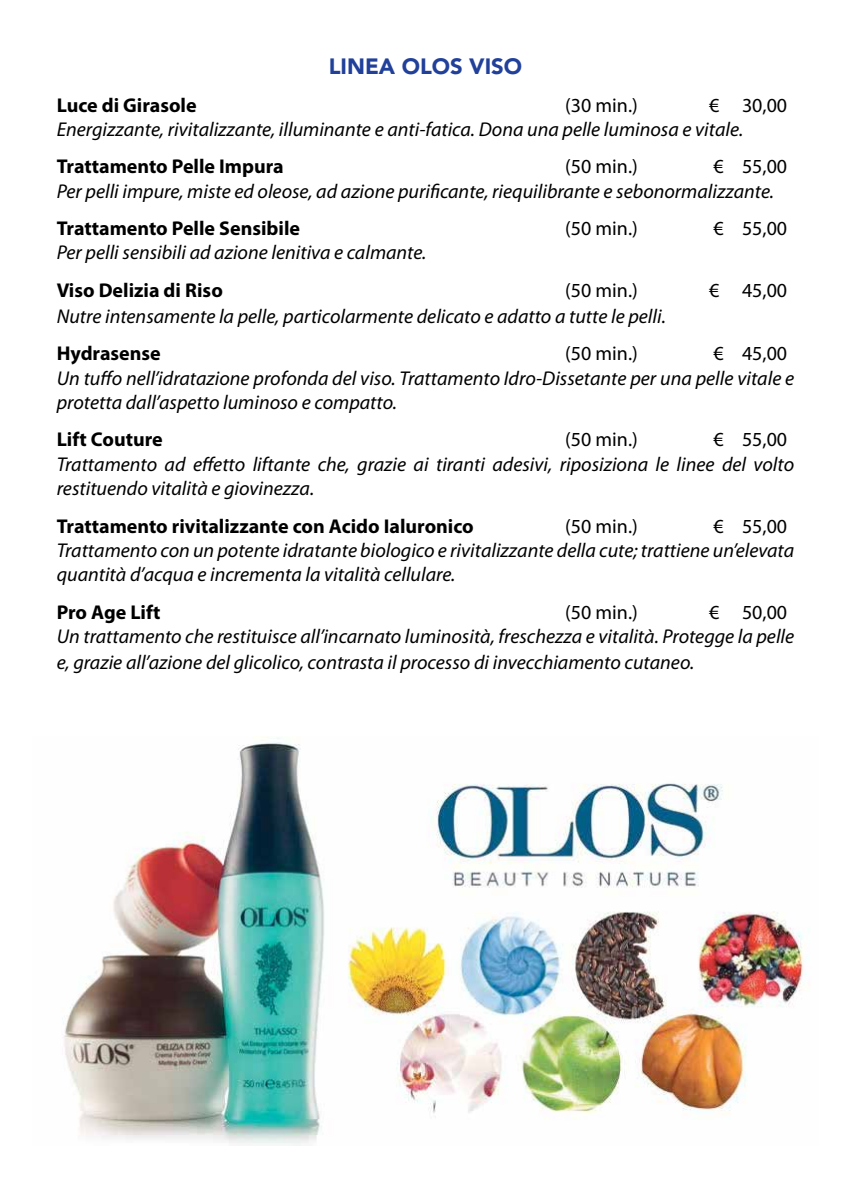
<style>
.page{position:relative;width:851px;height:1191px;background:#fff}
.page>*{position:absolute;margin:0;border:0;box-sizing:border-box;transform-origin:0 0}
.t1{font:900 22px "Avenir";color:#21409a}
.t2{font:italic 20px/24.4px "Myriad Pro";color:#000}
.t3{font:700 20px "Myriad Pro";color:#000}
.t4{font:20px "Myriad Pro";color:#000}
</style>
<div class="page">
<img style="left:62px;top:737px;width:744px;height:408px">
<p class="t1" style="left:328px;top:53px;width:195px">LINEA OLOS VISO</p>
<p class="t3" style="left:57px;top:94px;width:141px">Luce di Girasole</p>
<p class="t4" style="left:565px;top:92px;width:74px">(30 min.)</p>
<p class="t4" style="left:709px;top:92px;width:80px">€ 30,00</p>
<p class="t2" style="left:57px;top:117px;width:688px">Energizzante, rivitalizzante, illuminante e anti-fatica. Dona una pelle luminosa e vitale.</p>
<p class="t3" style="left:57px;top:155px;width:228px">Trattamento Pelle Impura</p>
<p class="t4" style="left:565px;top:154px;width:74px">(50 min.)</p>
<p class="t4" style="left:713px;top:154px;width:75px">€ 55,00</p>
<p class="t2" style="left:57px;top:179px;width:718px">Per pelli impure, miste ed oleose, ad azione purificante, riequilibrante e sebonormalizzante.</p>
<p class="t3" style="left:57px;top:217px;width:245px">Trattamento Pelle Sensibile</p>
<p class="t4" style="left:565px;top:216px;width:74px">(50 min.)</p>
<p class="t4" style="left:713px;top:216px;width:75px">€ 55,00</p>
<p class="t2" style="left:57px;top:241px;width:371px">Per pelli sensibili ad azione lenitiva e calmante.</p>
<p class="t3" style="left:57px;top:279px;width:168px">Viso Delizia di Riso</p>
<p class="t4" style="left:565px;top:278px;width:74px">(50 min.)</p>
<p class="t4" style="left:709px;top:278px;width:80px">€ 45,00</p>
<p class="t2" style="left:57px;top:304px;width:610px">Nutre intensamente la pelle, particolarmente delicato e adatto a tutte le pelli.</p>
<p class="t3" style="left:57px;top:342px;width:105px">Hydrasense</p>
<p class="t4" style="left:565px;top:341px;width:74px">(50 min.)</p>
<p class="t4" style="left:713px;top:341px;width:75px">€ 45,00</p>
<p class="t2" style="left:57px;top:366px;width:739px">Un tuffo nell’idratazione profonda del viso. Trattamento Idro-Dissetante per una pelle vitale e protetta dall’aspetto luminoso e compatto.</p>
<p class="t3" style="left:57px;top:428px;width:107px">Lift Couture</p>
<p class="t4" style="left:565px;top:427px;width:74px">(50 min.)</p>
<p class="t4" style="left:713px;top:427px;width:75px">€ 55,00</p>
<p class="t2" style="left:57px;top:452px;width:738px">Trattamento ad effetto liftante che, grazie ai tiranti adesivi, riposiziona le linee del volto restituendo vitalità e giovinezza.</p>
<p class="t3" style="left:57px;top:514px;width:418px">Trattamento rivitalizzante con Acido Ialuronico</p>
<p class="t4" style="left:565px;top:513px;width:74px">(50 min.)</p>
<p class="t4" style="left:713px;top:513px;width:75px">€ 55,00</p>
<p class="t2" style="left:57px;top:538px;width:739px">Trattamento con un potente idratante biologico e rivitalizzante della cute; trattiene un’elevata quantità d’acqua e incrementa la vitalità cellulare.</p>
<p class="t3" style="left:57px;top:601px;width:105px">Pro Age Lift</p>
<p class="t4" style="left:565px;top:599px;width:74px">(50 min.)</p>
<p class="t4" style="left:709px;top:599px;width:80px">€ 50,00</p>
<p class="t2" style="left:57px;top:624px;width:739px;line-height:26px">Un trattamento che restituisce all’incarnato luminosità, freschezza e vitalità. Protegge la pelle e, grazie all’azione del glicolico, contrasta il processo di invecchiamento cutaneo.</p>
</div>
